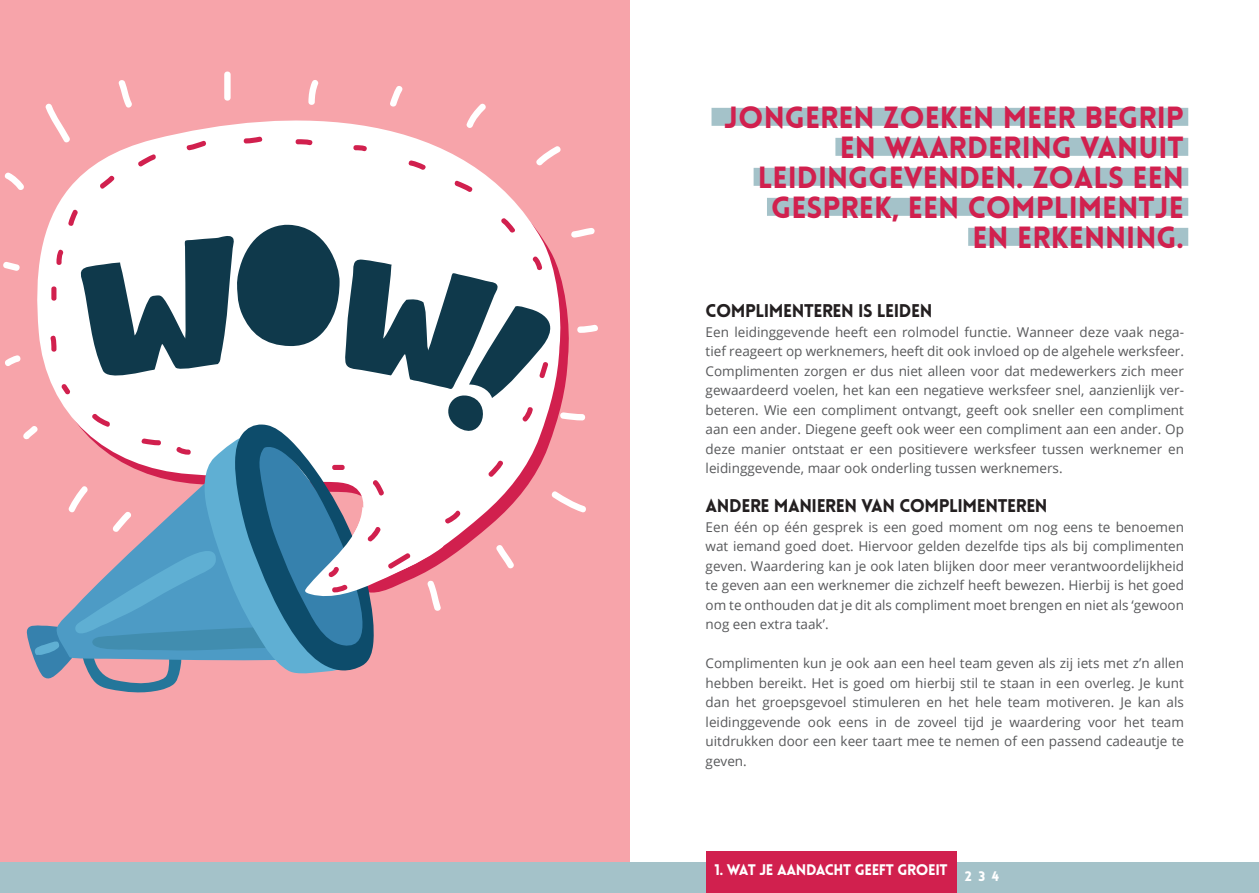
<style>
.page{position:relative;width:1259px;height:893px;background:#fff}
.page>*{position:absolute;margin:0;border:0;box-sizing:border-box;transform-origin:0 0}
.quote_rood_blauw{font:900 30px "Lovelo";color:#d1204e}
.kop_2{font:900 18px "Lovelo";letter-spacing:-.025em;color:#231f20}
.t1{font:900 15px "Lovelo";letter-spacing:-.025em;color:#fff}
.broodtekst{font:13.5px/19.5px "Open Sans";color:#57585a;text-align:justify}
</style>
<div class="page">
<div style="left:0;top:0;width:630px;height:893px;background:#f7a4aa"></div>
<svg style="left:56px;top:120px;width:464px;height:88px;fill:#fff"></svg>
<svg style="left:98px;top:174px;width:18px;height:16px"></svg>
<svg style="left:137px;top:153px;width:20px;height:15px"></svg>
<svg style="left:185px;top:140px;width:22px;height:11px"></svg>
<svg style="left:243px;top:136px;width:21px;height:7px"></svg>
<svg style="left:295px;top:139px;width:19px;height:7px"></svg>
<svg style="left:352px;top:145px;width:16px;height:7px"></svg>
<svg style="left:407px;top:160px;width:20px;height:11px"></svg>
<svg style="left:453px;top:180px;width:21px;height:13px"></svg>
<svg style="left:45px;top:103px;width:26px;height:41px"></svg>
<svg style="left:118px;top:80px;width:14px;height:28px"></svg>
<svg style="left:224px;top:71px;width:7px;height:30px"></svg>
<svg style="left:308px;top:80px;width:11px;height:25px"></svg>
<svg style="left:390px;top:86px;width:13px;height:21px"></svg>
<svg style="left:466px;top:103px;width:22px;height:25px"></svg>
<svg style="left:536px;top:146px;width:25px;height:20px"></svg>
<svg style="left:4px;top:172px;width:20px;height:18px"></svg>
<svg style="left:3px;top:208px;width:595px;height:485px"></svg>
<div style="left:711px;top:108px;width:477px;height:18px;background:#a4c2c9"></div>
<div style="left:835px;top:138px;width:353px;height:18px;background:#a4c2c9"></div>
<div style="left:753px;top:168px;width:435px;height:18px;background:#a4c2c9"></div>
<div style="left:767px;top:198px;width:421px;height:18px;background:#a4c2c9"></div>
<div style="left:968px;top:228px;width:220px;height:18px;background:#a4c2c9"></div>
<div style="left:0;top:863px;width:630px;height:30px;background:#a4c2c9"></div>
<div style="left:628px;top:863px;width:631px;height:30px;background:#a4c2c9"></div>
<div style="left:706px;top:852px;width:250px;height:41px;background:#d1204e"></div>
<p class="quote_rood_blauw" style="left:724px;top:99px;width:461px">JONGEREN ZOEKEN MEER BEGRIP</p>
<p class="quote_rood_blauw" style="left:839px;top:129px;width:346px">EN WAARDERING VANUIT</p>
<p class="quote_rood_blauw" style="left:758px;top:159px;width:428px">LEIDINGGEVENDEN. ZOALS EEN</p>
<p class="quote_rood_blauw" style="left:771px;top:189px;width:414px">GESPREK, EEN COMPLIMENTJE</p>
<p class="quote_rood_blauw" style="left:972px;top:219px;width:213px">EN ERKENNING.</p>
<p class="kop_2" style="left:705px;top:300px;width:228px">COMPLIMENTEREN IS LEIDEN</p>
<p class="broodtekst" style="left:705px;top:322px;width:480px">Een leidinggevende heeft een rolmodel functie. Wanneer deze vaak nega&shy;tief reageert op werknemers, heeft dit ook invloed op de algehele werksfeer.<br>Complimenten zorgen er dus niet alleen voor dat medewerkers zich meer gewaardeerd voelen, het kan een negatieve werksfeer snel, aanzienlijk ver&shy;beteren. Wie een compliment ontvangt, geeft ook sneller een compliment aan een ander. Diegene geeft ook weer een compliment aan een ander. Op deze manier ontstaat er een positievere werksfeer tussen werknemer en leidinggevende, maar ook onderling tussen werknemers.</p>
<p class="kop_2" style="left:705px;top:495px;width:343px">ANDERE MANIEREN VAN COMPLIMENTEREN</p>
<p class="broodtekst" style="left:705px;top:517px;width:480px">Een één op één gesprek is een goed moment om nog eens te benoemen wat iemand goed doet. Hiervoor gelden dezelfde tips als bij complimenten geven. Waardering kan je ook laten blijken door meer verantwoordelijkheid te geven aan een werknemer die zichzelf heeft bewezen. Hierbij is het goed om te onthouden dat je dit als compliment moet brengen en niet als ‘gewoon nog een extra taak’.</p>
<p class="broodtekst" style="left:705px;top:653px;width:480px">Complimenten kun je ook aan een heel team geven als zij iets met z’n allen hebben bereikt. Het is goed om hierbij stil te staan in een overleg. Je kunt dan het groepsgevoel stimuleren en het hele team motiveren. Je kan als leidinggevende ook eens in de zoveel tijd je waardering voor het team uitdrukken door een keer taart mee te nemen of een passend cadeautje te geven.</p>
<p class="t1" style="left:714px;top:860px;width:286px">1. WAT JE AANDACHT GEEFT GROEIT <sub>2</sub> <sub>3</sub> <sub>4</sub></p>
</div>
